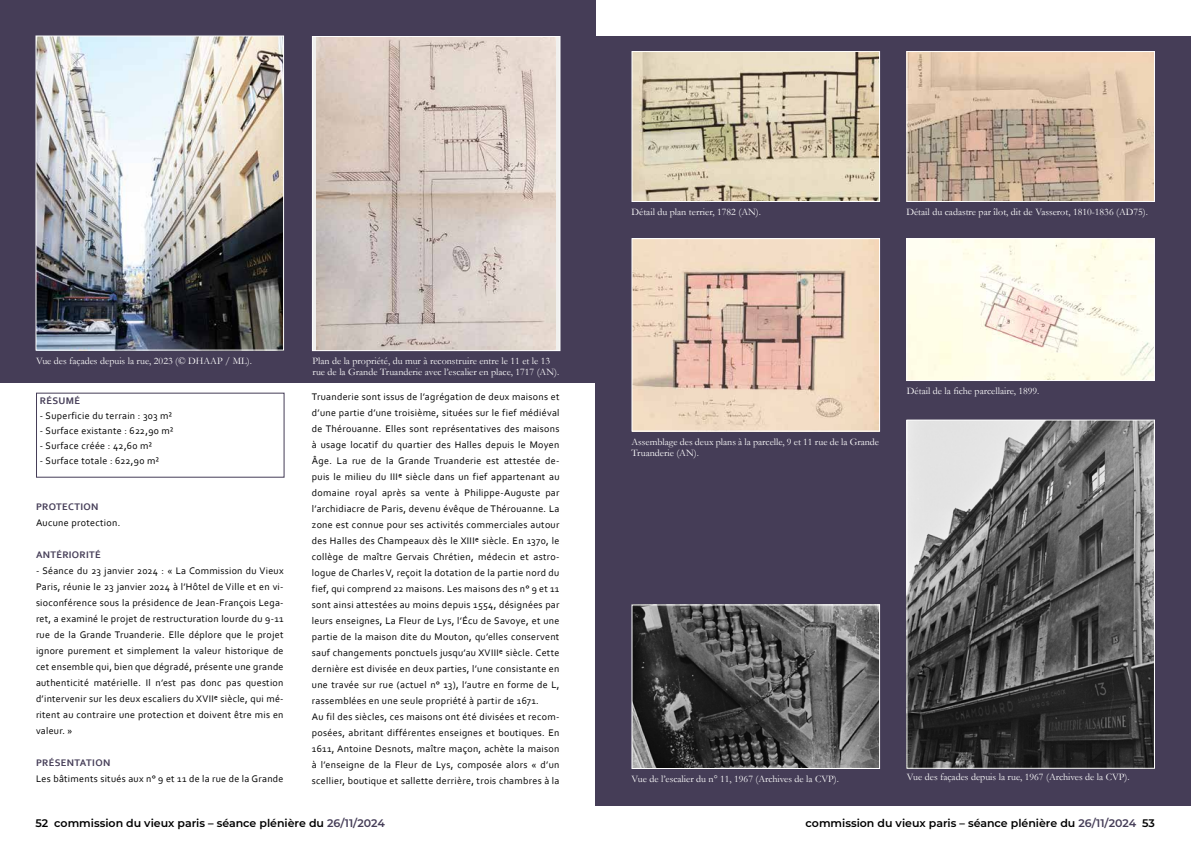
<style>
.page{position:relative;width:1191px;height:842px;background:#fff}
.page>*{position:absolute;margin:0;border:0;box-sizing:border-box;transform-origin:0 0}
.t1{font:600 11px "Montserrat";color:#000}
.t2{font:10px/16px "Corbel";letter-spacing:.03em;color:#000;text-align:justify}
.t3{font:10px/11px "Garamond";color:#fff}
.t4{font:700 10px "Corbel";letter-spacing:.03em;color:#453d57}
.s1{color:#453d57}
</style>
<div class="page">
<div style="left:595px;top:36px;width:596px;height:770px;background:#453d57"></div>
<div style="left:0;top:0;width:595px;height:383px;background:#453d57"></div>
<img style="left:633px;top:53px;width:245px;height:147px">
<div style="left:631px;top:51px;width:249px;height:151px;border:1px solid #fff"></div>
<img style="left:908px;top:53px;width:245px;height:147px">
<div style="left:906px;top:51px;width:249px;height:151px;border:1px solid #fff"></div>
<img style="left:633px;top:240px;width:245px;height:190px">
<div style="left:631px;top:238px;width:249px;height:194px;border:1px solid #fff"></div>
<img style="left:908px;top:240px;width:245px;height:139px">
<div style="left:906px;top:238px;width:249px;height:143px;border:1px solid #fff"></div>
<img style="left:908px;top:422px;width:245px;height:345px">
<div style="left:906px;top:420px;width:249px;height:349px;border:1px solid #fff"></div>
<img style="left:633px;top:606px;width:245px;height:161px">
<div style="left:631px;top:604px;width:249px;height:165px;border:1px solid #fff"></div>
<div style="left:36px;top:393px;width:248px;height:85px;border:1px solid #453d57"></div>
<img style="left:38px;top:38px;width:244px;height:311px">
<div style="left:36px;top:36px;width:248px;height:315px;border:1px solid #fff"></div>
<img style="left:316px;top:38px;width:240px;height:311px">
<div style="left:312px;top:36px;width:248px;height:315px;border:1px solid #fff"></div>
<p class="t3" style="left:36px;top:355px;width:217px">Vue des façades depuis la rue, 2023 (© DHAAP / ML).</p>
<p class="t3" style="left:312px;top:355px;width:248px">Plan de la propriété, du mur à reconstruire entre le 11 et le 13 rue de la Grande Truanderie avec l’escalier en place, 1717 (AN).</p>
<p class="t4" style="left:40px;top:394px;width:42px">RÉSUMÉ</p>
<p class="t2" style="left:40px;top:407px;width:134px">- Superficie du terrain : 303 m²</p>
<p class="t2" style="left:40px;top:422px;width:135px">- Surface existante : 622,90 m²</p>
<p class="t2" style="left:40px;top:437px;width:114px">- Surface créée : 42,60 m²</p>
<p class="t2" style="left:40px;top:452px;width:121px">- Surface totale : 622,90 m²</p>
<p class="t4" style="left:36px;top:500px;width:64px">PROTECTION</p>
<p class="t2" style="left:36px;top:514px;width:86px">Aucune protection.</p>
<p class="t4" style="left:36px;top:548px;width:66px">ANTÉRIORITÉ</p>
<p class="t2" style="left:36px;top:562px;width:249px">- Séance du 23 janvier 2024 : « La Commission du Vieux Paris, réunie le 23 janvier 2024 à l’Hôtel de Ville et en vi&shy;sioconférence sous la présidence de Jean-François Lega&shy;ret, a examiné le projet de restructuration lourde du 9-11 rue de la Grande Truanderie. Elle déplore que le projet ignore purement et simplement la valeur historique de cet ensemble qui, bien que dégradé, présente une grande authenticité matérielle. Il n’est pas donc pas question d’intervenir sur les deux escaliers du XVIIe siècle, qui mé&shy;ritent au contraire une protection et doivent être mis en valeur. »</p>
<p class="t4" style="left:36px;top:756px;width:76px">PRÉSENTATION</p>
<p class="t2" style="left:36px;top:770px;width:249px">Les bâtiments situés aux n° 9 et 11 de la rue de la Grande</p>
<p class="t2" style="left:312px;top:388px;width:249px;text-align:left">Truanderie sont issus de l’agrégation de deux maisons et d’une partie d’une troisième, situées sur le fief médiéval de Thérouanne. Elles sont représentatives des maisons à usage locatif du quartier des Halles depuis le Moyen Âge. La rue de la Grande Truanderie est attestée de&shy;puis le milieu du IIIe siècle dans un fief appartenant au domaine royal après sa vente à Philippe-Auguste par l’archidiacre de Paris, devenu évêque de Thérouanne. La zone est connue pour ses activités commerciales autour des Halles des Champeaux dès le XIIIe siècle. En 1370, le collège de maître Gervais Chrétien, médecin et astro&shy;logue de Charles V, reçoit la dotation de la partie nord du fief, qui comprend 22 maisons. Les maisons des n° 9 et 11 sont ainsi attestées au moins depuis 1554, désignées par leurs enseignes, La Fleur de Lys, l’Écu de Savoye, et une partie de la maison dite du Mouton, qu’elles conservent sauf changements ponctuels jusqu’au XVIIIe siècle. Cette dernière est divisée en deux parties, l’une consistante en une travée sur rue (actuel n° 13), l’autre en forme de L, rassemblées en une seule propriété à partir de 1671.<br>Au fil des siècles, ces maisons ont été divisées et recom&shy;posées, abritant différentes enseignes et boutiques. En 1611, Antoine Desnots, maître maçon, achète la maison à l’enseigne de la Fleur de Lys, composée alors « d’un scellier, boutique et sallette derrière, trois chambres à la</p>
<p class="t3" style="left:631px;top:206px;width:131px">Détail du plan terrier, 1782 (AN).</p>
<p class="t3" style="left:906px;top:206px;width:243px">Détail du cadastre par îlot, dit de Vasserot, 1810-1836 (AD75).</p>
<p class="t3" style="left:631px;top:436px;width:249px">Assemblage des deux plans à la parcelle, 9 et 11 rue de la Grande<br>Truanderie (AN).</p>
<p class="t3" style="left:907px;top:385px;width:134px">Détail de la fiche parcellaire, 1899.</p>
<p class="t3" style="left:631px;top:773px;width:209px">Vue de l’escalier du n° 11, 1967 (Archives de la CVP).</p>
<p class="t3" style="left:907px;top:772px;width:224px">Vue des façades depuis la rue, 1967 (Archives de la CVP).</p>
<p class="t1" style="left:35px;top:816px;width:351px">52 commission du vieux paris – séance plénière du <span class="s1">26/11/2024</span></p>
<p class="t1" style="left:805px;top:815px;width:351px">commission du vieux paris – séance plénière du <span class="s1">26/11/2024</span> 53</p>
</div>
